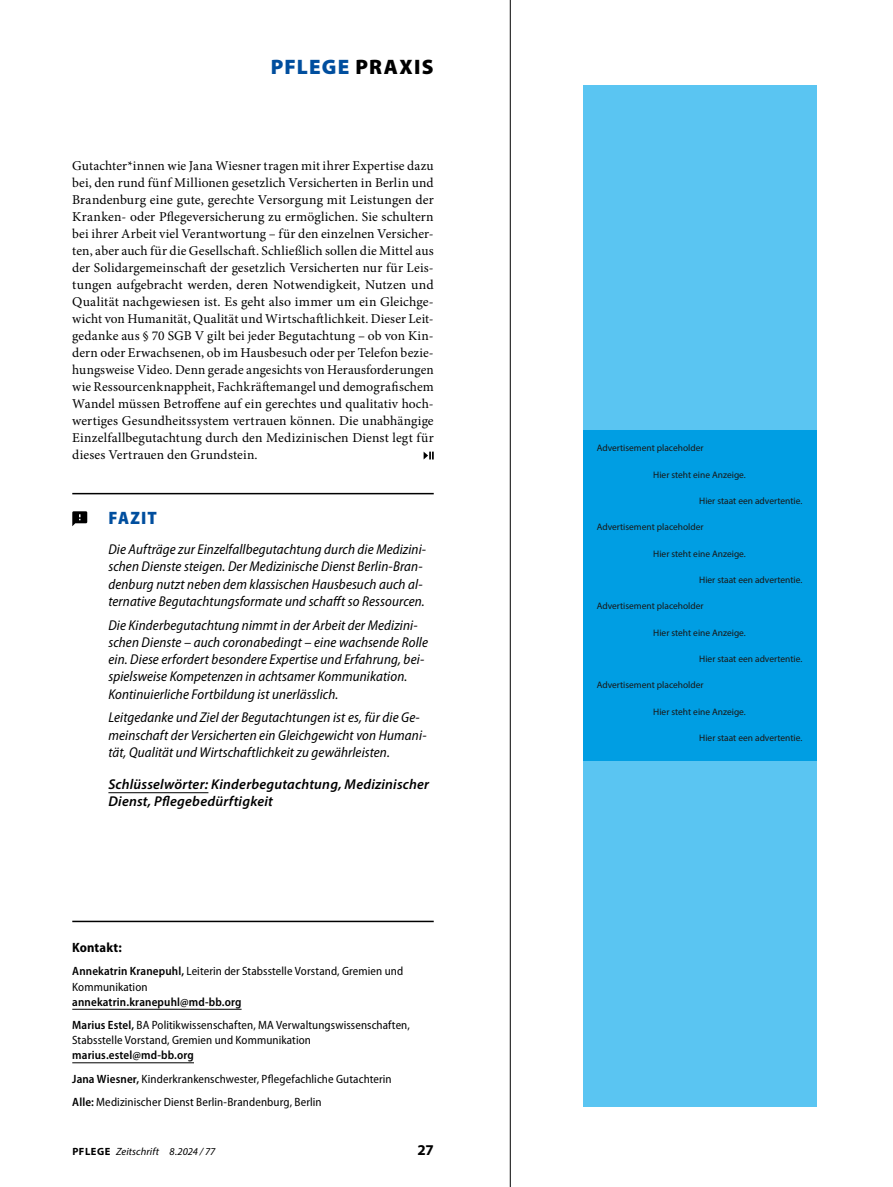
<style>
.page{position:relative;width:893px;height:1187px;background:#fff}
.page>*{position:absolute;margin:0;border:0;box-sizing:border-box;transform-origin:0 0}
.Category_3_Right_Blue_Black_PZ{font:900 21px "Myriad Pro";letter-spacing:.055em;color:#004e9e}
.Box_Heading_Conclusion{font:900 semi-condensed 18px "Myriad Pro";letter-spacing:.06em;color:#004e9e}
.NoXML_Pagina{font:700 15px "Myriad Pro";color:#000}
.Para_Box_Conclusion{font:italic semi-condensed 14.25px/17.2px "Myriad Pro";letter-spacing:.01em;color:#000}
.Keyword_x{font:italic 600 14.25px/17.2px "Myriad Pro";letter-spacing:.015em;color:#000}
.Para_x{font:13.5px/17px "Minion Pro";letter-spacing:.01em;color:#000;text-align:justify}
.NoXML_Author_Contact_with_line_PZ{font:700 semi-condensed 13.5px "Myriad Pro";letter-spacing:.01em;color:#000}
.NoXML_Author_Appendix_PZ{font:semi-condensed 12px/15px "Myriad Pro";letter-spacing:.01em;color:#000}
.NoXML_Author_Mail_Adress{font:600 semi-condensed 12px "Myriad Pro";letter-spacing:.01em;color:#000}
.NoXML_Pagina-2{font:italic 10.5px "Myriad Pro";letter-spacing:.005em;color:#000}
.t1{font:9.45px "Myriad Pro";color:#181716}
.s1{color:#000}
.s2{font-weight:600}
.s3{font-weight:700;font-style:normal}
</style>
<div class="page">
<svg style="left:424px;top:451px;width:10px;height:8px"></svg>
<hr style="left:72px;top:493px;width:362px;height:1px;background:#000">
<hr style="left:108px;top:792px;width:100px;height:1px;background:#000">
<svg style="left:72px;top:511px;width:15px;height:15px"></svg>
<hr style="left:72px;top:920px;width:362px;height:2px;background:#000">
<hr style="left:72px;top:1008px;width:170px;height:1px;background:#000">
<hr style="left:72px;top:1062px;width:122px;height:1px;background:#000">
<div style="left:583px;top:85px;width:233px;height:1021px;background:#5ac5f2"></div>
<div style="left:583px;top:430px;width:233px;height:331px;background:#009ee3"></div>
<hr style="left:510px;top:0;width:1px;height:1186px;background:#000">
<p class="Category_3_Right_Blue_Black_PZ" style="left:271px;top:55px;width:164px">PFLEGE <span class="s1">PRAXIS</span></p>
<p class="Para_x" style="left:72px;top:157px;width:363px">Gutachter*innen wie Jana Wiesner tragen mit ihrer Expertise dazu bei, den rund fünf Millionen gesetzlich Versicherten in Berlin und Brandenburg eine gute, gerechte Versorgung mit Leistungen der Kranken- oder Pflegeversicherung zu ermöglichen. Sie schultern bei ihrer Arbeit viel Verantwortung – für den einzelnen Versicher&shy;ten, aber auch für die Gesellschaft. Schließlich sollen die Mittel aus der Solidargemeinschaft der gesetzlich Versicherten nur für Leis&shy;tungen aufgebracht werden, deren Notwendigkeit, Nutzen und Qualität nachgewiesen ist. Es geht also immer um ein Gleichge&shy;wicht von Humanität, Qualität und Wirtschaftlichkeit. Dieser Leit&shy;gedanke aus § 70 SGB V gilt bei jeder Begutachtung – ob von Kin&shy;dern oder Erwachsenen, ob im Hausbesuch oder per Telefon bezie&shy;hungsweise Video. Denn gerade angesichts von Herausforderungen wie Ressourcenknappheit, Fachkräftemangel und demografischem Wandel müssen Betroffene auf ein gerechtes und qualitativ hoch&shy;wertiges Gesundheitssystem vertrauen können. Die unabhängige Einzelfallbegutachtung durch den Medizinischen Dienst legt für dieses Vertrauen den Grundstein.</p>
<p class="Box_Heading_Conclusion" style="left:109px;top:508px;width:50px">FAZIT</p>
<p class="Para_Box_Conclusion" style="left:108px;top:541px;width:319px">Die Aufträge zur Einzelfallbegutachtung durch die Medizini&shy;schen Dienste steigen. Der Medizinische Dienst Berlin-Bran&shy;denburg nutzt neben dem klassischen Hausbesuch auch al&shy;ternative Begutachtungsformate und schafft so Ressourcen.</p>
<p class="Para_Box_Conclusion" style="left:108px;top:616px;width:321px">Die Kinderbegutachtung nimmt in der Arbeit der Medizini&shy;schen Dienste – auch coronabedingt – eine wachsende Rolle ein. Diese erfordert besondere Expertise und Erfahrung, bei&shy;spielsweise Kompetenzen in achtsamer Kommunikation.<br>Kontinuierliche Fortbildung ist unerlässlich.</p>
<p class="Para_Box_Conclusion" style="left:108px;top:709px;width:320px">Leitgedanke und Ziel der Begutachtungen ist es, für die Ge&shy;meinschaft der Versicherten ein Gleichgewicht von Humani&shy;tät, Qualität und Wirtschaftlichkeit zu gewährleisten.</p>
<p class="Keyword_x" style="left:108px;top:775px;width:322px">Schlüsselwörter: Kinderbegutachtung, Medizinischer<br>Dienst, Pflegebedürftigkeit</p>
<p class="NoXML_Author_Contact_with_line_PZ" style="left:72px;top:939px;width:51px">Kontakt:</p>
<p class="NoXML_Author_Appendix_PZ" style="left:72px;top:964px;width:332px"><span class="s2">Annekatrin Kranepuhl,</span> Leiterin der Stabsstelle Vorstand, Gremien und<br>Kommunikation</p>
<p class="NoXML_Author_Mail_Adress" style="left:72px;top:994px;width:171px">annekatrin.kranepuhl@md-bb.org</p>
<p class="NoXML_Author_Appendix_PZ" style="left:72px;top:1017px;width:339px"><span class="s2">Marius Estel,</span> BA Politikwissenschaften, MA Verwaltungswissenschaften,<br>Stabsstelle Vorstand, Gremien und Kommunikation</p>
<p class="NoXML_Author_Mail_Adress" style="left:72px;top:1048px;width:123px">marius.estel@md-bb.org</p>
<p class="NoXML_Author_Appendix_PZ" style="left:72px;top:1071px;width:321px"><span class="s2">Jana Wiesner,</span> Kinderkrankenschwester, Pflegefachliche Gutachterin</p>
<p class="NoXML_Author_Appendix_PZ" style="left:72px;top:1094px;width:251px"><span class="s2">Alle:</span> Medizinischer Dienst Berlin-Brandenburg, Berlin</p>
<p class="NoXML_Pagina-2" style="left:72px;top:1144px;width:145px"><span class="s3">PFLEGE</span> Zeitschrift 8.2024 / 77</p>
<p class="NoXML_Pagina" style="left:417px;top:1139px;width:18px">27</p>
<p class="t1" style="left:597px;top:442px;width:108px">Advertisement placeholder</p>
<p class="t1" style="left:653px;top:468px;width:94px">Hier steht eine Anzeige.</p>
<p class="t1" style="left:699px;top:495px;width:105px">Hier staat een advertentie.</p>
<p class="t1" style="left:597px;top:521px;width:108px">Advertisement placeholder</p>
<p class="t1" style="left:653px;top:547px;width:94px">Hier steht eine Anzeige.</p>
<p class="t1" style="left:699px;top:574px;width:105px">Hier staat een advertentie.</p>
<p class="t1" style="left:597px;top:600px;width:108px">Advertisement placeholder</p>
<p class="t1" style="left:653px;top:626px;width:94px">Hier steht eine Anzeige.</p>
<p class="t1" style="left:699px;top:652px;width:105px">Hier staat een advertentie.</p>
<p class="t1" style="left:597px;top:679px;width:108px">Advertisement placeholder</p>
<p class="t1" style="left:653px;top:705px;width:94px">Hier steht eine Anzeige.</p>
<p class="t1" style="left:699px;top:731px;width:105px">Hier staat een advertentie.</p>
</div>
